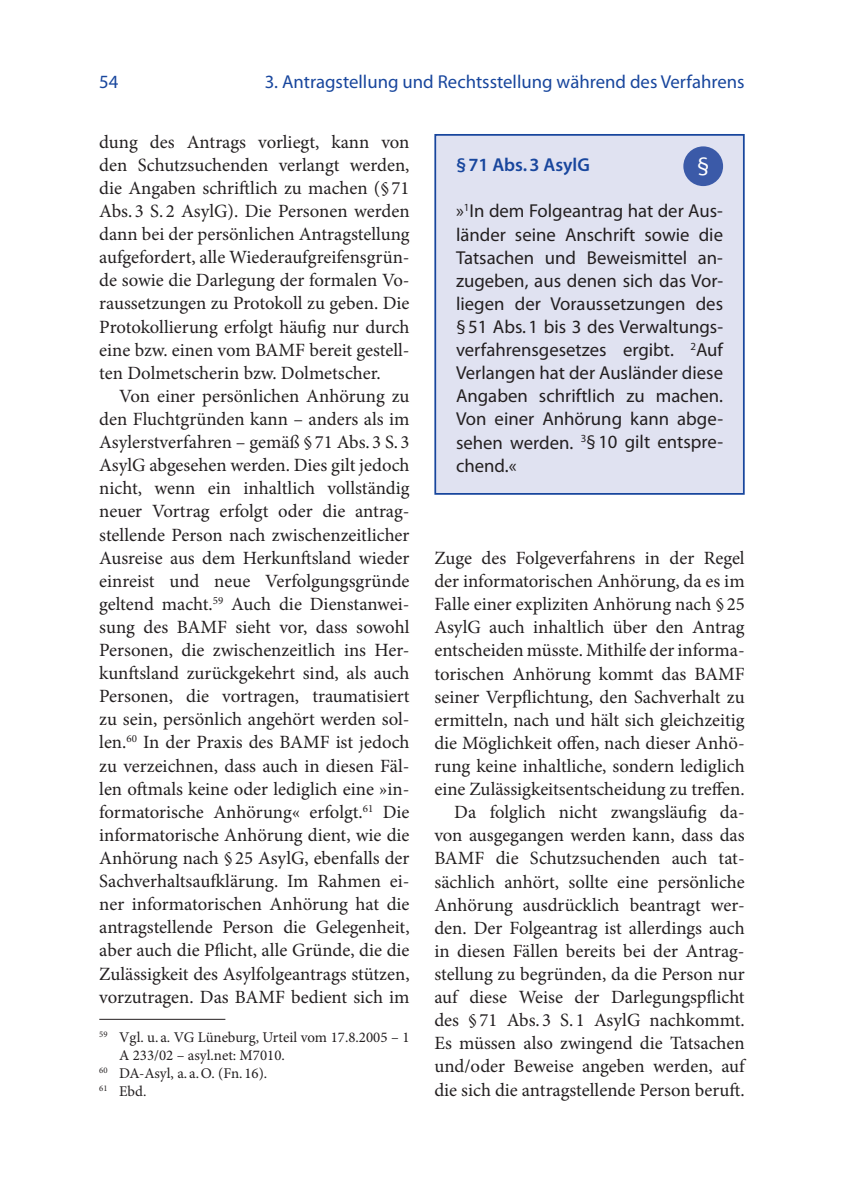
<style>
.page{position:relative;width:844px;height:1191px;background:#fff}
.page>*{position:absolute;margin:0;border:0;box-sizing:border-box;transform-origin:0 0}
.t1{font:24.5px "Myriad Pro";color:#fff}
.t2{font:18.72px/23.1px "Minion Pro";color:#231f20;text-align:justify}
.t3{font:18.72px/23.1px "Myriad Pro";color:#231f20;text-align:justify}
.t4{font:18.72px "Myriad Pro";color:#18469d}
.t5{font:600 18.72px "Myriad Pro";color:#18469d}
.t6{font:14.88px "Minion Pro";color:#231f20}
</style>
<div class="page">
<hr style="left:99px;top:1019px;width:126px;height:1px;background:#231f20">
<div style="left:435px;top:135px;width:308px;height:359px;background:#e0e2f1"></div>
<div style="left:434px;top:134px;width:310px;height:361px;border:2px solid #18469d"></div>
<div style="left:683px;top:146px;width:40px;height:40px;background:#3b5aa8;border-radius:50%"></div>
<p class="t4" style="left:99px;top:71px;width:21px">54</p>
<p class="t4" style="left:264px;top:71px;width:481px">3. Antragstellung und Rechtsstellung während des Verfahrens</p>
<p class="t2" style="left:99px;top:130px;width:312px">dung des Antrags vorliegt, kann von den Schutzsuchenden verlangt werden, die Angaben schriftlich zu machen (§ 71<br>Abs. 3 S. 2 AsylG). Die Personen werden dann bei der persönlichen Antragstellung aufgefordert, alle Wiederaufgreifensgrün&shy;de sowie die Darlegung der formalen Vo&shy;raussetzungen zu Protokoll zu geben. Die Protokollierung erfolgt häufig nur durch eine bzw. einen vom BAMF bereit gestell&shy;ten Dolmetscherin bzw. Dolmetscher.</p>
<p class="t2" style="left:99px;top:384px;width:312px;text-indent:20px">Von einer persönlichen Anhörung zu den Fluchtgründen kann – anders als im Asylerstverfahren – gemäß § 71 Abs. 3 S. 3<br>AsylG abgesehen werden. Dies gilt jedoch nicht, wenn ein inhaltlich vollständig neuer Vortrag erfolgt oder die antrag&shy;stellende Person nach zwischenzeitlicher Ausreise aus dem Herkunftsland wieder einreist und neue Verfolgungsgründe geltend macht.<sup>59</sup> Auch die Dienstanwei&shy;sung des BAMF sieht vor, dass sowohl Personen, die zwischenzeitlich ins Her&shy;kunftsland zurückgekehrt sind, als auch Personen, die vortragen, traumatisiert zu sein, persönlich angehört werden sol&shy;len.<sup>60</sup> In der Praxis des BAMF ist jedoch zu verzeichnen, dass auch in diesen Fäl&shy;len oftmals keine oder lediglich eine »in&shy;formatorische Anhörung« erfolgt.<sup>61</sup> Die informatorische Anhörung dient, wie die Anhörung nach § 25 AsylG, ebenfalls der Sachverhaltsaufklärung. Im Rahmen ei&shy;ner informatorischen Anhörung hat die antragstellende Person die Gelegenheit, aber auch die Pflicht, alle Gründe, die die Zulässigkeit des Asylfolgeantrags stützen, vorzutragen. Das BAMF bedient sich im</p>
<p class="t6" style="left:99px;top:1027px;width:311px"><sup>59</sup> Vgl. u. a. VG Lüneburg, Urteil vom 17.8.2005 – 1</p>
<p class="t6" style="left:119px;top:1045px;width:167px">A 233/02 – asyl.net: M7010.</p>
<p class="t6" style="left:99px;top:1063px;width:169px"><sup>60</sup> DA-Asyl, a. a.O. (Fn. 16).</p>
<p class="t6" style="left:99px;top:1081px;width:49px"><sup>61</sup> Ebd.</p>
<h1 class="t1" style="left:696px;top:151px;width:14px">§</h1>
<p class="t5" style="left:456px;top:153px;width:135px">§71 Abs.3 AsylG</p>
<p class="t3" style="left:456px;top:199px;width:268px">»<sup>1</sup>In dem Folgeantrag hat der Aus&shy;länder seine Anschrift sowie die Tatsachen und Beweismittel an&shy;zugeben, aus denen sich das Vor&shy;liegen der Voraussetzungen des §51 Abs. 1 bis 3 des Verwaltungs&shy;verfahrensgesetzes ergibt. <sup>2</sup>Auf Verlangen hat der Ausländer diese Angaben schriftlich zu machen.<br>Von einer Anhörung kann abge&shy;sehen werden. <sup>3</sup>§10 gilt entspre&shy;chend.«</p>
<p class="t2" style="left:434px;top:546px;width:312px;text-align:right">Zuge des Folgeverfahrens in der Regel der informatorischen Anhörung, da es im Falle einer expliziten Anhörung nach § 25<br>AsylG auch inhaltlich über den Antrag entscheiden müsste. Mithilfe der informa&shy;torischen Anhörung kommt das BAMF seiner Verpflichtung, den Sachverhalt zu ermitteln, nach und hält sich gleichzeitig die Möglichkeit offen, nach dieser Anhö&shy;rung keine inhaltliche, sondern lediglich eine Zulässigkeitsentscheidung zu treffen.<br>Da folglich nicht zwangsläufig da&shy;von ausgegangen werden kann, dass das BAMF die Schutzsuchenden auch tat&shy;sächlich anhört, sollte eine persönliche Anhörung ausdrücklich beantragt wer&shy;den. Der Folgeantrag ist allerdings auch in diesen Fällen bereits bei der Antrag&shy;stellung zu begründen, da die Person nur auf diese Weise der Darlegungspflicht des § 71 Abs. 3 S. 1 AsylG nachkommt.<br>Es müssen also zwingend die Tatsachen und/oder Beweise angeben werden, auf die sich die antragstellende Person beruft.</p>
</div>
